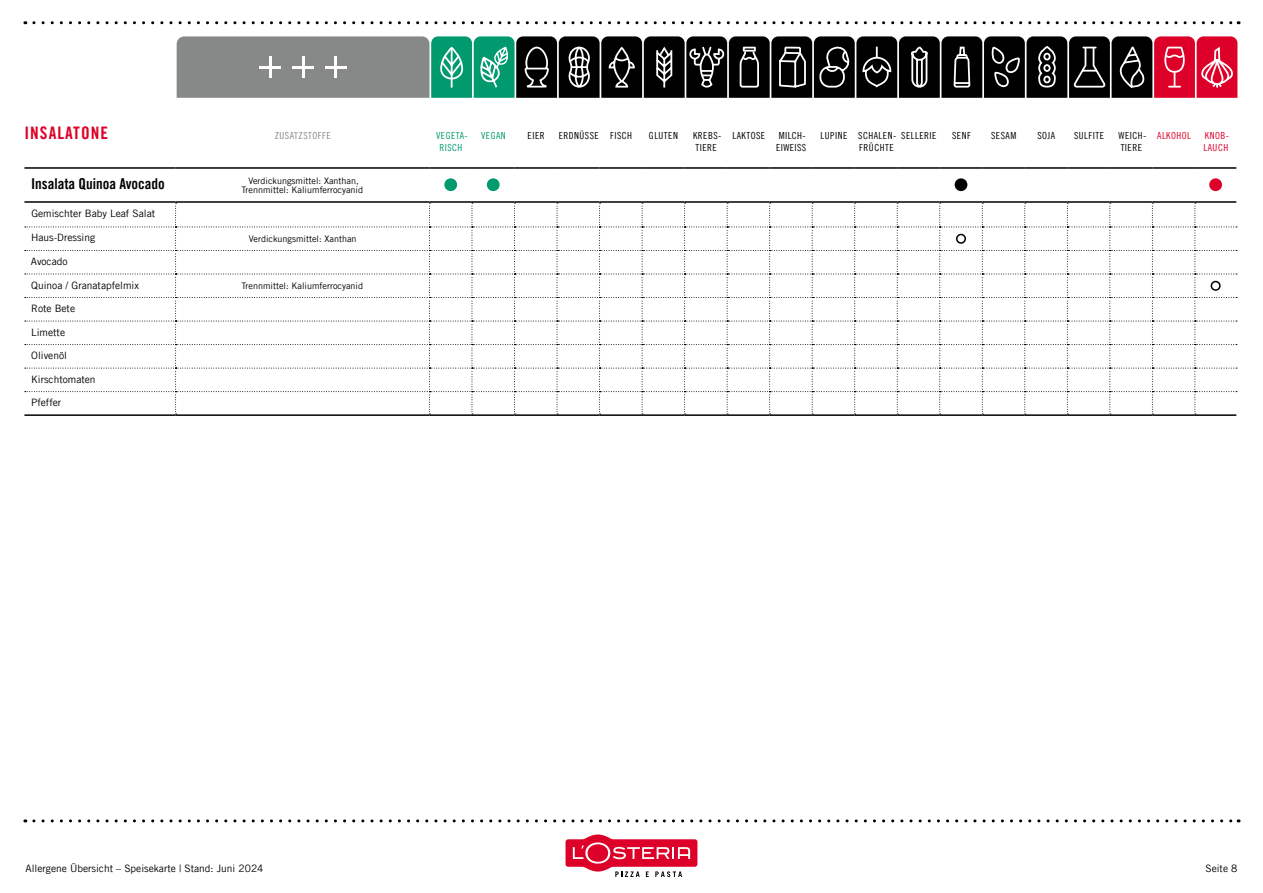
<style>
.page{position:relative;width:1263px;height:893px;background:#fff}
.page>*{position:absolute;margin:0;border:0;box-sizing:border-box;transform-origin:0 0}
.t1{font:17.25px "Trade Gothic LT Com Bd Cn 20";letter-spacing:.06em;color:#dd0028}
.t2{font:15px "Trade Gothic LT Com Bd Cn 20";color:#000}
.t3{font:10.2px "Trade Gothic LT Com";color:#000}
.t4{font:9.75px/11.7px "Trade Gothic LT Com Cn 18";letter-spacing:.05em;color:#000}
.t5{font:9.75px/11.7px "Trade Gothic LT Com Cn 18";letter-spacing:.05em;color:#009a6e;text-align:center}
.t6{font:9.75px/11.7px "Trade Gothic LT Com Cn 18";letter-spacing:.05em;color:#dd0028}
.t7{font:9.75px "Trade Gothic LT Com Cn 18";letter-spacing:.05em;color:#878988}
.t8{font:9px/9px "Trade Gothic LT Com";color:#000;text-align:center}
</style>
<div class="page">
<svg style="left:565px;top:834px;width:132px;height:43px"></svg>
<svg style="left:34px;top:819px;width:1205px;height:3px"></svg>
<svg style="left:34px;top:21px;width:1205px;height:163px"></svg>
<hr style="left:24px;top:201px;width:152px;height:2px;background:#000">
<hr style="left:176px;top:201px;width:253px;height:2px;background:#000">
<hr style="left:429px;top:201px;width:43px;height:2px;background:#000">
<hr style="left:472px;top:201px;width:42px;height:2px;background:#000">
<hr style="left:514px;top:201px;width:43px;height:2px;background:#000">
<hr style="left:557px;top:201px;width:42px;height:2px;background:#000">
<hr style="left:599px;top:201px;width:43px;height:2px;background:#000">
<hr style="left:642px;top:201px;width:43px;height:2px;background:#000">
<hr style="left:685px;top:201px;width:42px;height:2px;background:#000">
<hr style="left:727px;top:201px;width:43px;height:2px;background:#000">
<hr style="left:770px;top:201px;width:42px;height:2px;background:#000">
<hr style="left:812px;top:201px;width:43px;height:2px;background:#000">
<hr style="left:855px;top:201px;width:42px;height:2px;background:#000">
<hr style="left:897px;top:201px;width:43px;height:2px;background:#000">
<hr style="left:940px;top:201px;width:42px;height:2px;background:#000">
<hr style="left:982px;top:201px;width:43px;height:2px;background:#000">
<hr style="left:1025px;top:201px;width:42px;height:2px;background:#000">
<hr style="left:1067px;top:201px;width:43px;height:2px;background:#000">
<hr style="left:1110px;top:201px;width:42px;height:2px;background:#000">
<hr style="left:1152px;top:201px;width:43px;height:2px;background:#000">
<hr style="left:1195px;top:201px;width:41px;height:2px;background:#000">
<hr style="left:24px;top:414px;width:152px;height:2px;background:#000">
<hr style="left:176px;top:414px;width:253px;height:2px;background:#000">
<hr style="left:429px;top:414px;width:43px;height:2px;background:#000">
<hr style="left:472px;top:414px;width:42px;height:2px;background:#000">
<hr style="left:514px;top:414px;width:43px;height:2px;background:#000">
<hr style="left:557px;top:414px;width:42px;height:2px;background:#000">
<hr style="left:599px;top:414px;width:43px;height:2px;background:#000">
<hr style="left:642px;top:414px;width:43px;height:2px;background:#000">
<hr style="left:685px;top:414px;width:42px;height:2px;background:#000">
<hr style="left:727px;top:414px;width:43px;height:2px;background:#000">
<hr style="left:770px;top:414px;width:42px;height:2px;background:#000">
<hr style="left:812px;top:414px;width:43px;height:2px;background:#000">
<hr style="left:855px;top:414px;width:42px;height:2px;background:#000">
<hr style="left:897px;top:414px;width:43px;height:2px;background:#000">
<hr style="left:940px;top:414px;width:42px;height:2px;background:#000">
<hr style="left:982px;top:414px;width:43px;height:2px;background:#000">
<hr style="left:1025px;top:414px;width:42px;height:2px;background:#000">
<hr style="left:1067px;top:414px;width:43px;height:2px;background:#000">
<hr style="left:1110px;top:414px;width:42px;height:2px;background:#000">
<hr style="left:1152px;top:414px;width:43px;height:2px;background:#000">
<hr style="left:1195px;top:414px;width:41px;height:2px;background:#000">
<hr style="left:24px;top:167px;width:152px;height:2px;background:#000">
<hr style="left:176px;top:167px;width:253px;height:2px;background:#000">
<hr style="left:429px;top:167px;width:43px;height:2px;background:#000">
<hr style="left:472px;top:167px;width:42px;height:2px;background:#000">
<hr style="left:514px;top:167px;width:43px;height:2px;background:#000">
<hr style="left:557px;top:167px;width:42px;height:2px;background:#000">
<hr style="left:599px;top:167px;width:43px;height:2px;background:#000">
<hr style="left:642px;top:167px;width:43px;height:2px;background:#000">
<hr style="left:685px;top:167px;width:42px;height:2px;background:#000">
<hr style="left:727px;top:167px;width:43px;height:2px;background:#000">
<hr style="left:770px;top:167px;width:42px;height:2px;background:#000">
<hr style="left:812px;top:167px;width:43px;height:2px;background:#000">
<hr style="left:855px;top:167px;width:42px;height:2px;background:#000">
<hr style="left:897px;top:167px;width:43px;height:2px;background:#000">
<hr style="left:940px;top:167px;width:42px;height:2px;background:#000">
<hr style="left:982px;top:167px;width:43px;height:2px;background:#000">
<hr style="left:1025px;top:167px;width:42px;height:2px;background:#000">
<hr style="left:1067px;top:167px;width:43px;height:2px;background:#000">
<hr style="left:1110px;top:167px;width:42px;height:2px;background:#000">
<hr style="left:1152px;top:167px;width:43px;height:2px;background:#000">
<hr style="left:1195px;top:167px;width:41px;height:2px;background:#000">
<svg style="left:25px;top:203px;width:1212px;height:212px"></svg>
<div style="left:444px;top:178px;width:13px;height:13px;background:#009a6e;border-radius:50%"></div>
<div style="left:487px;top:178px;width:13px;height:13px;background:#009a6e;border-radius:50%"></div>
<div style="left:955px;top:178px;width:12px;height:13px;background:#000;border-radius:50%"></div>
<div style="left:1209px;top:178px;width:13px;height:13px;background:#dd0028;border-radius:50%"></div>
<div style="left:956px;top:234px;width:10px;height:10px;border:2px solid #000;border-radius:50%"></div>
<div style="left:1210px;top:281px;width:10px;height:10px;border:2px solid #000;border-radius:50%"></div>
<h1 class="t1" style="left:24px;top:122px;width:85px">INSALATONE</h1>
<p class="t7" style="left:275px;top:130px;width:57px">ZUSATZSTOFFE</p>
<p class="t5" style="left:436px;top:130px;width:33px">VEGETA-<br>RISCH</p>
<p class="t5" style="left:481px;top:130px;width:26px">VEGAN</p>
<p class="t4" style="left:527px;top:130px;width:19px">EIER</p>
<p class="t4" style="left:559px;top:130px;width:75px">ERDNÜSSE FISCH</p>
<p class="t4" style="left:649px;top:130px;width:30px">GLUTEN</p>
<p class="t4" style="left:693px;top:130px;width:30px">KREBS-<br>TIERE</p>
<p class="t4" style="left:732px;top:130px;width:34px">LAKTOSE</p>
<p class="t4" style="left:776px;top:130px;width:31px">MILCH-<br>EIWEISS</p>
<p class="t4" style="left:820px;top:130px;width:77px;text-align:right">LUPINE SCHALEN-<br>FRÜCHTE</p>
<p class="t4" style="left:901px;top:130px;width:37px">SELLERIE</p>
<p class="t4" style="left:952px;top:130px;width:20px">SENF</p>
<p class="t4" style="left:991px;top:130px;width:27px">SESAM</p>
<p class="t4" style="left:1037px;top:130px;width:19px">SOJA</p>
<p class="t4" style="left:1074px;top:130px;width:32px">SULFITE</p>
<p class="t4" style="left:1118px;top:130px;width:29px">WEICH-<br>TIERE</p>
<p class="t6" style="left:1157px;top:130px;width:35px">ALKOHOL</p>
<p class="t6" style="left:1203px;top:130px;width:27px">KNOB-<br>LAUCH</p>
<h2 class="t2" style="left:31px;top:175px;width:135px">Insalata Quinoa Avocado</h2>
<p class="t8" style="left:241px;top:176px;width:123px">Verdickungsmittel: Xanthan,<br>Trennmittel: Kaliumferrocyanid</p>
<p class="t3" style="left:31px;top:207px;width:125px">Gemischter Baby Leaf Salat</p>
<p class="t3" style="left:31px;top:232px;width:66px">Haus-Dressing</p>
<p class="t8" style="left:249px;top:234px;width:109px">Verdickungsmittel: Xanthan</p>
<p class="t3" style="left:31px;top:255px;width:38px">Avocado</p>
<p class="t3" style="left:31px;top:279px;width:109px">Quinoa / Granatapfelmix</p>
<p class="t8" style="left:241px;top:281px;width:123px">Trennmittel: Kaliumferrocyanid</p>
<p class="t3" style="left:31px;top:302px;width:45px">Rote Bete</p>
<p class="t3" style="left:31px;top:326px;width:35px">Limette</p>
<p class="t3" style="left:31px;top:349px;width:37px">Olivenöl</p>
<p class="t3" style="left:31px;top:373px;width:66px">Kirschtomaten</p>
<p class="t3" style="left:31px;top:396px;width:32px">Pfeffer</p>
<p class="t3" style="left:26px;top:862px;width:239px">Allergene Übersicht – Speisekarte | Stand: Juni 2024</p>
<p class="t3" style="left:1205px;top:862px;width:34px">Seite 8</p>
</div>
